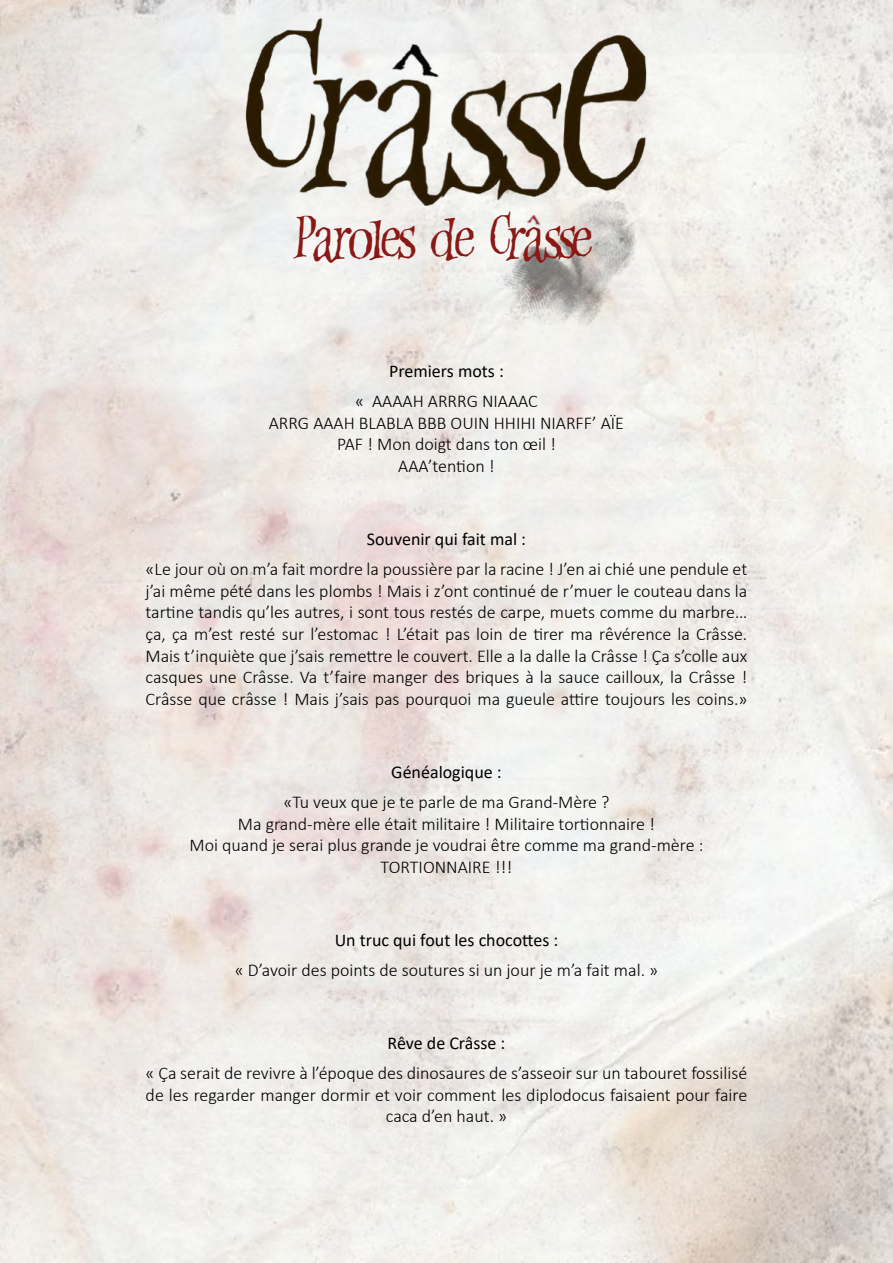
<style>
.page{position:relative;width:893px;height:1263px;background:#fff}
.page>*{position:absolute;margin:0;border:0;box-sizing:border-box;transform-origin:0 0}
.t1{font:45px "Witches Magic";letter-spacing:-.1em;color:#8a1815}
.t2{font:300 18px/21.6px "Calibri";color:#000;text-align:center}
.t3{font:18px "Calibri";color:#000}
</style>
<div class="page">
<img style="left:0;top:0;width:893px;height:1263px">
<img style="left:443px;top:87px;width:268px;height:324px">
<img style="left:223px;top:0;width:447px;height:230px">
<img style="left:524px;top:209px;width:22px;height:25px">
<h1 class="t1" style="left:293px;top:211px;width:302px">Paroles de Crasse</h1>
<p class="t3" style="left:389px;top:364px;width:116px">Premiers mots :</p>
<p class="t2" style="left:269px;top:390px;width:357px">« AAAAH ARRRG NIAAAC<br>ARRG AAAH BLABLA BBB OUIN HHIHI NIARFF’ AÏE<br>PAF ! Mon doigt dans ton œil !<br>AAA’tention !</p>
<p class="t3" style="left:367px;top:532px;width:161px">Souvenir qui fait mal :</p>
<p class="t2" style="left:146px;top:558px;width:603px;text-align:justify">«Le jour où on m’a fait mordre la poussière par la racine ! J’en ai chié une pendule et j’ai même pété dans les plombs ! Mais i z’ont continué de r’muer le couteau dans la tartine tandis qu’les autres, i sont tous restés de carpe, muets comme du marbre… ça, ça m’est resté sur l’estomac ! L’était pas loin de tirer ma rêvérence la Crâsse.<br>Mais t’inquiète que j’sais remettre le couvert. Elle a la dalle la Crâsse ! Ça s’colle aux casques une Crâsse. Va t’faire manger des briques à la sauce cailloux, la Crâsse !<br>Crâsse que crâsse ! Mais j’sais pas pourquoi ma gueule attire toujours les coins.»</p>
<p class="t3" style="left:391px;top:765px;width:112px">Généalogique :</p>
<p class="t2" style="left:190px;top:791px;width:515px">«Tu veux que je te parle de ma Grand-Mère ?<br>Ma grand-mère elle était militaire ! Militaire tortionnaire !<br>Moi quand je serai plus grande je voudrai être comme ma grand-mère :<br>TORTIONNAIRE !!!</p>
<p class="t3" style="left:335px;top:927px;width:225px">Un truc qui fout les chocottes :</p>
<p class="t2" style="left:235px;top:959px;width:425px">« D’avoir des points de soutures si un jour je m’a fait mal. »</p>
<p class="t3" style="left:388px;top:1036px;width:119px">Rêve de Crâsse :</p>
<p class="t2" style="left:146px;top:1062px;width:603px">« Ça serait de revivre à l’époque des dinosaures de s’asseoir sur un tabouret fossilisé de les regarder manger dormir et voir comment les diplodocus faisaient pour faire caca d’en haut. »</p>
</div>
